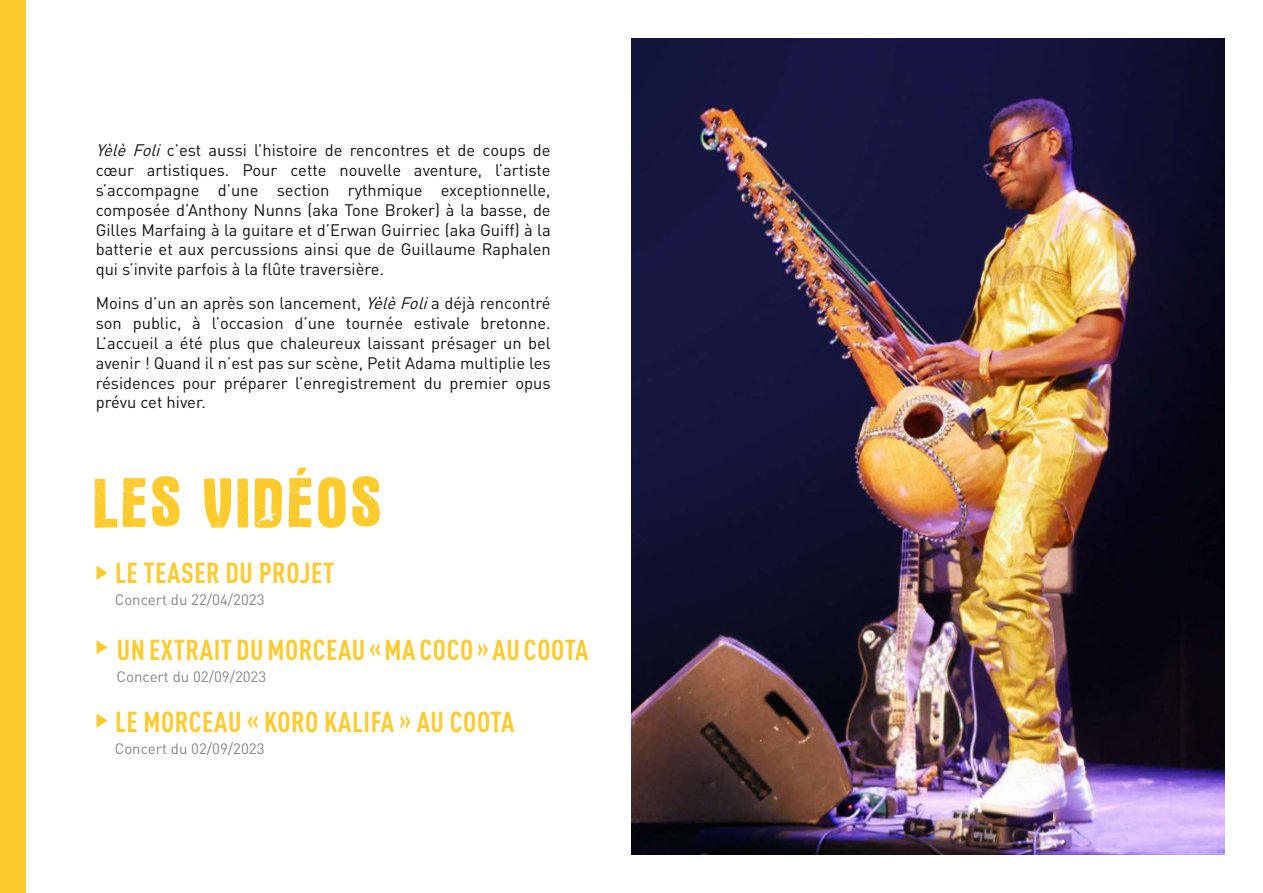
<style>
.page{position:relative;width:1263px;height:893px;background:#fff}
.page>*{position:absolute;margin:0;border:0;box-sizing:border-box;transform-origin:0 0}
.t1{font:73.5px "Victor";letter-spacing:.03em;color:#fdcb2c}
.t2{font:700 condensed 28.5px "DIN Pro";letter-spacing:.02em;color:#fdcb2c}
.t3{font:16.5px/19.8px "DIN Pro";color:#121212;text-align:justify}
.t4{font:15px "DIN Pro";color:#868686}
.s1{font-style:italic}
</style>
<div class="page">
<div style="left:0;top:298px;width:26px;height:595px;background:#fdcb2c"></div>
<div style="left:0;top:0;width:26px;height:529px;background:#fdcb2c"></div>
<svg style="left:97px;top:566px;width:11px;height:14px"></svg>
<svg style="left:97px;top:713px;width:11px;height:14px"></svg>
<img style="left:631px;top:38px;width:594px;height:817px">
<svg style="left:97px;top:640px;width:11px;height:14px"></svg>
<p class="t3" style="left:96px;top:139px;width:457px"><span class="s1">Yèlè Foli</span> c’est aussi l’histoire de rencontres et de coups de cœur artistiques. Pour cette nouvelle aventure, l’artiste s’accompagne d’une section rythmique exceptionnelle, composée d’Anthony Nunns (aka Tone Broker) à la basse, de Gilles Marfaing à la guitare et d’Erwan Guirriec (aka Guiff) à la batterie et aux percussions ainsi que de Guillaume Raphalen qui s’invite parfois à la flûte traversière.</p>
<p class="t3" style="left:96px;top:292px;width:456px">Moins d’un an après son lancement, <span class="s1">YèlèFoli</span>a déjà rencontré son public, à l’occasion d’une tournée estivale bretonne.<br>L’accueil a été plus que chaleureux laissant présager un bel avenir ! Quand il n’est pas sur scène, Petit Adama multiplie les résidences pour préparer l’enregistrement du premier opus prévu cet hiver.</p>
<h1 class="t1" style="left:92px;top:466px;width:291px">LES VIDÉOS</h1>
<h2 class="t2" style="left:115px;top:551px;width:221px">LE TEASER DU PROJET</h2>
<p class="t4" style="left:115px;top:588px;width:151px">Concert du 22/04/2023</p>
<h2 class="t2" style="left:117px;top:628px;width:473px">UN EXTRAIT DU MORCEAU « MA COCO » AU COOTA</h2>
<p class="t4" style="left:117px;top:665px;width:151px">Concert du 02/09/2023</p>
<h2 class="t2" style="left:115px;top:700px;width:401px">LE MORCEAU « KORO KALIFA » AU COOTA</h2>
<p class="t4" style="left:115px;top:737px;width:151px">Concert du 02/09/2023</p>
</div>
